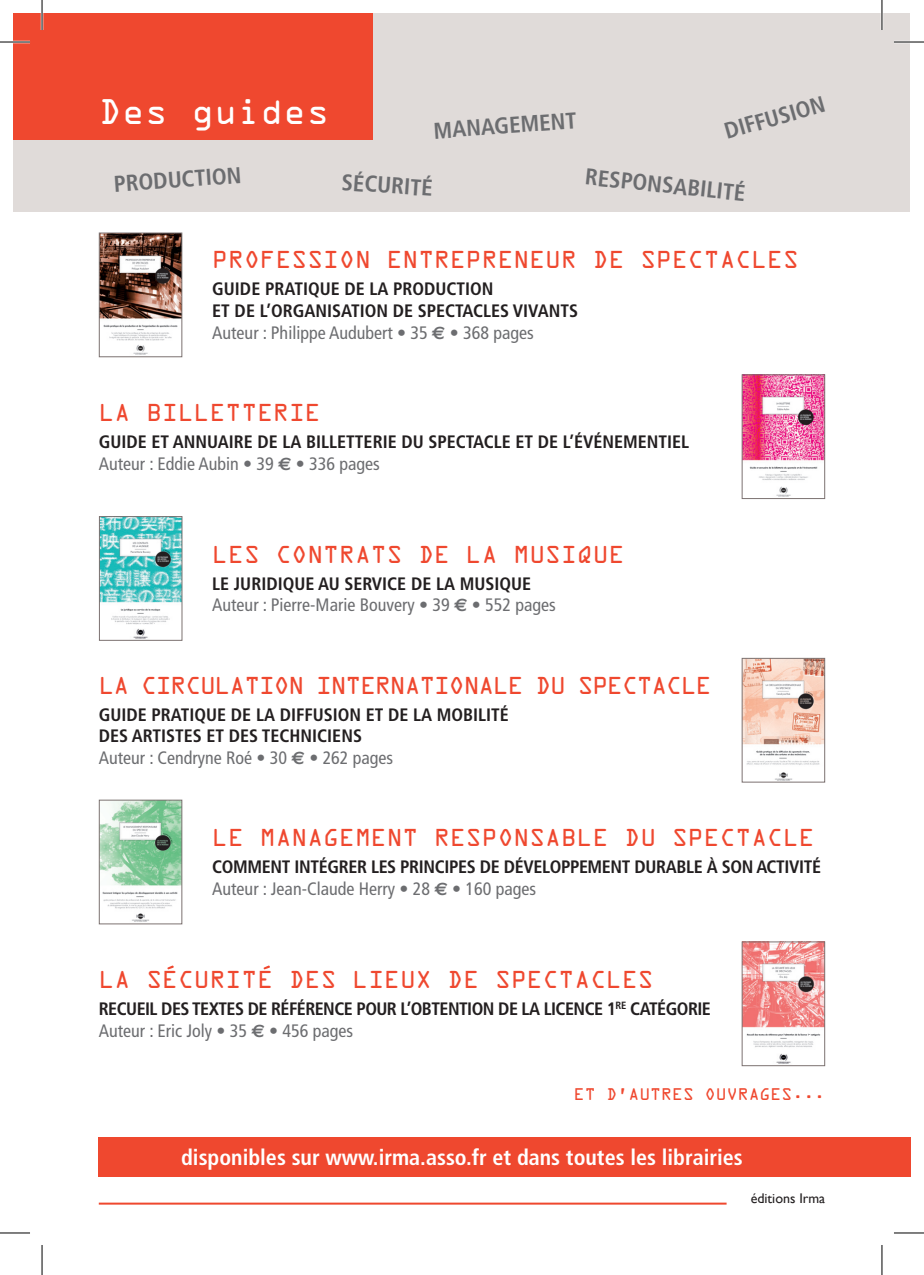
<style>
.page{position:relative;width:924px;height:1275px;background:#fff}
.page>*{position:absolute;margin:0;border:0;box-sizing:border-box;transform-origin:0 0}
.t1{font:32px "OCRA Std";color:#fff}
.t2{font:700 condensed 22.8px "Frutiger";color:#6c6d70}
.t3{font:22px "OCRA Std";color:#ef482f}
.t4{font:700 condensed 22px "Frutiger";color:#fff}
.t5{font:22px "OCRA Std";letter-spacing:-.05em;color:#ef482f}
.t6{font:700 condensed 18px/21.6px "Frutiger";color:#231f20}
.t7{font:700 condensed 18px/21.6px "Frutiger";letter-spacing:-.02em;color:#231f20}
.t8{font:700 condensed 18px/21.6px "Frutiger";letter-spacing:-.03em;color:#231f20}
.t9{font:condensed 18px/21.6px "Frutiger";color:#6c6d70}
.t10{font:15.2px "OCRA Std";color:#ef482f}
.t11{font:14px "Gill Sans";color:#231f20}
.s1{font-weight:400;color:#6c6d70}
.s2{font-family:"Euro Sans";font-stretch:normal;color:#6c6d70}
.s3{font-weight:700;color:#231f20}
.s4{font-family:"Euro Sans";font-weight:700;font-stretch:normal}
</style>
<div class="page">
<hr style="left:99px;top:1202px;width:627px;height:2px;background:#ef482f">
<div style="left:14px;top:14px;width:895px;height:198px;background:#e0dbd9"></div>
<div style="left:14px;top:14px;width:359px;height:126px;background:#ef482f"></div>
<img style="left:101px;top:234px;width:79px;height:121px">
<div style="left:99px;top:232px;width:83px;height:125px;border:1px solid #7c7271"></div>
<img style="left:743px;top:376px;width:79px;height:121px">
<div style="left:741px;top:374px;width:83px;height:125px;border:1px solid #7c7271"></div>
<img style="left:101px;top:518px;width:79px;height:121px">
<div style="left:99px;top:516px;width:83px;height:125px;border:1px solid #7c7271"></div>
<img style="left:743px;top:660px;width:79px;height:120px">
<div style="left:741px;top:658px;width:83px;height:124px;border:1px solid #7c7271"></div>
<img style="left:101px;top:801px;width:79px;height:121px">
<div style="left:99px;top:799px;width:83px;height:125px;border:1px solid #7c7271"></div>
<div style="left:99px;top:1137px;width:782px;height:39px;background:#ef482f"></div>
<div style="left:881px;top:1137px;width:28px;height:39px;background:#ef482f"></div>
<img style="left:743px;top:943px;width:79px;height:121px">
<div style="left:741px;top:941px;width:83px;height:125px;border:1px solid #7c7271"></div>
<svg style="left:263px;top:965px;width:7px;height:4px"></svg>
<svg style="left:167px;top:965px;width:7px;height:4px"></svg>
<hr style="left:0;top:41px;width:30px;height:2px;background:#fff">
<hr style="left:893px;top:41px;width:30px;height:2px;background:#fff">
<hr style="left:41px;top:0;width:2px;height:30px;background:#fff">
<hr style="left:880px;top:0;width:2px;height:30px;background:#fff">
<hr style="left:0;top:42px;width:30px;height:1px;background:#000">
<hr style="left:893px;top:42px;width:30px;height:1px;background:#000">
<hr style="left:0;top:1232px;width:30px;height:1px;background:#000">
<hr style="left:893px;top:1232px;width:30px;height:1px;background:#000">
<hr style="left:42px;top:0;width:1px;height:30px;background:#000">
<hr style="left:42px;top:1245px;width:1px;height:30px;background:#000">
<hr style="left:881px;top:0;width:1px;height:30px;background:#000">
<hr style="left:881px;top:1245px;width:1px;height:30px;background:#000">
<h1 class="t1" style="left:99px;top:97px;width:232px">DES GUIDES</h1>
<p class="t2" style="left:432px;top:117px;width:145px;rotate:-4deg">MANAGEMENT</p>
<p class="t2" style="left:721px;top:119px;width:105px;rotate:-16deg">DIFFUSION</p>
<p class="t2" style="left:113px;top:170px;width:129px;rotate:-4deg">PRODUCTION</p>
<p class="t2" style="left:342px;top:168px;width:93px;rotate:4deg">SÉCURITÉ</p>
<p class="t2" style="left:586px;top:163px;width:162px;rotate:6deg">RESPONSABILITÉ</p>
<p class="t3" style="left:212px;top:250px;width:588px">PROFESSION ENTREPRENEUR DE SPECTACLES</p>
<p class="t6" style="left:212px;top:278px;width:367px">GUIDE PRATIQUE DE LA PRODUCTION<br>ET DE L’ORGANISATION DE SPECTACLES VIVANTS<br><span class="s1">Auteur : Philippe Audubert • 35</span> <span class="s2">€</span> <span class="s1">• 368 pages</span></p>
<p class="t3" style="left:99px;top:403px;width:223px">LA BILLETTERIE</p>
<p class="t6" style="left:99px;top:431px;width:591px">GUIDE ET ANNUAIRE DE LA BILLETTERIE DU SPECTACLE ET DE L’ÉVÉNEMENTIEL<br><span class="s1">Auteur : Eddie Aubin • 39</span> <span class="s2">€</span> <span class="s1">• 336 pages</span></p>
<p class="t3" style="left:212px;top:544px;width:413px">LES CONTRATS DE LA MUSIQUE</p>
<p class="t9" style="left:212px;top:573px;width:345px"><span class="s3">LE JURIDIQUE AU SERVICE DE LA MUSIQUE<br></span>Auteur : Pierre-Marie Bouvery • 39 <span class="s4">€</span> • 552 pages</p>
<p class="t5" style="left:99px;top:675px;width:614px">LA CIRCULATION INTERNATIONALE DU SPECTACLE</p>
<p class="t6" style="left:99px;top:704px;width:411px">GUIDE PRATIQUE DE LA DIFFUSION ET DE LA MOBILITÉ<br>DES ARTISTES ET DES TECHNICIENS<br><span class="s1">Auteur : Cendryne Roé • 30</span> <span class="s2">€</span> <span class="s1">• 262 pages</span></p>
<p class="t3" style="left:212px;top:828px;width:603px">LE MANAGEMENT RESPONSABLE DU SPECTACLE</p>
<p class="t7" style="left:212px;top:856px;width:610px">COMMENT INTÉGRER LES PRINCIPES DE DÉVELOPPEMENT DURABLE À SON ACTIVITÉ<br><span class="s1">Auteur : Jean-Claude Herry • 28</span> <span class="s2">€</span> <span class="s1">• 160 pages</span></p>
<p class="t3" style="left:99px;top:969px;width:556px">LA SECURITE DES LIEUX DE SPECTACLES</p>
<p class="t8" style="left:99px;top:998px;width:613px">RECUEIL DES TEXTES DE RÉFÉRENCE POUR L’OBTENTION DE LA LICENCE 1<sup>RE</sup> CATÉGORIE<br><span class="s1">Auteur : Eric Joly • 35</span> <span class="s2">€</span> <span class="s1">• 456 pages</span></p>
<p class="t10" style="left:573px;top:1087px;width:253px">ET D ’AUTRES OUVRAGES...</p>
<p class="t4" style="left:181px;top:1144px;width:563px">DISPONIBLES SUR WWW.IRMA.ASSO.FR ET DANS TOUTES LES LIBRAIRIES</p>
<p class="t11" style="left:750px;top:1190px;width:76px">éditions Irma</p>
</div>
